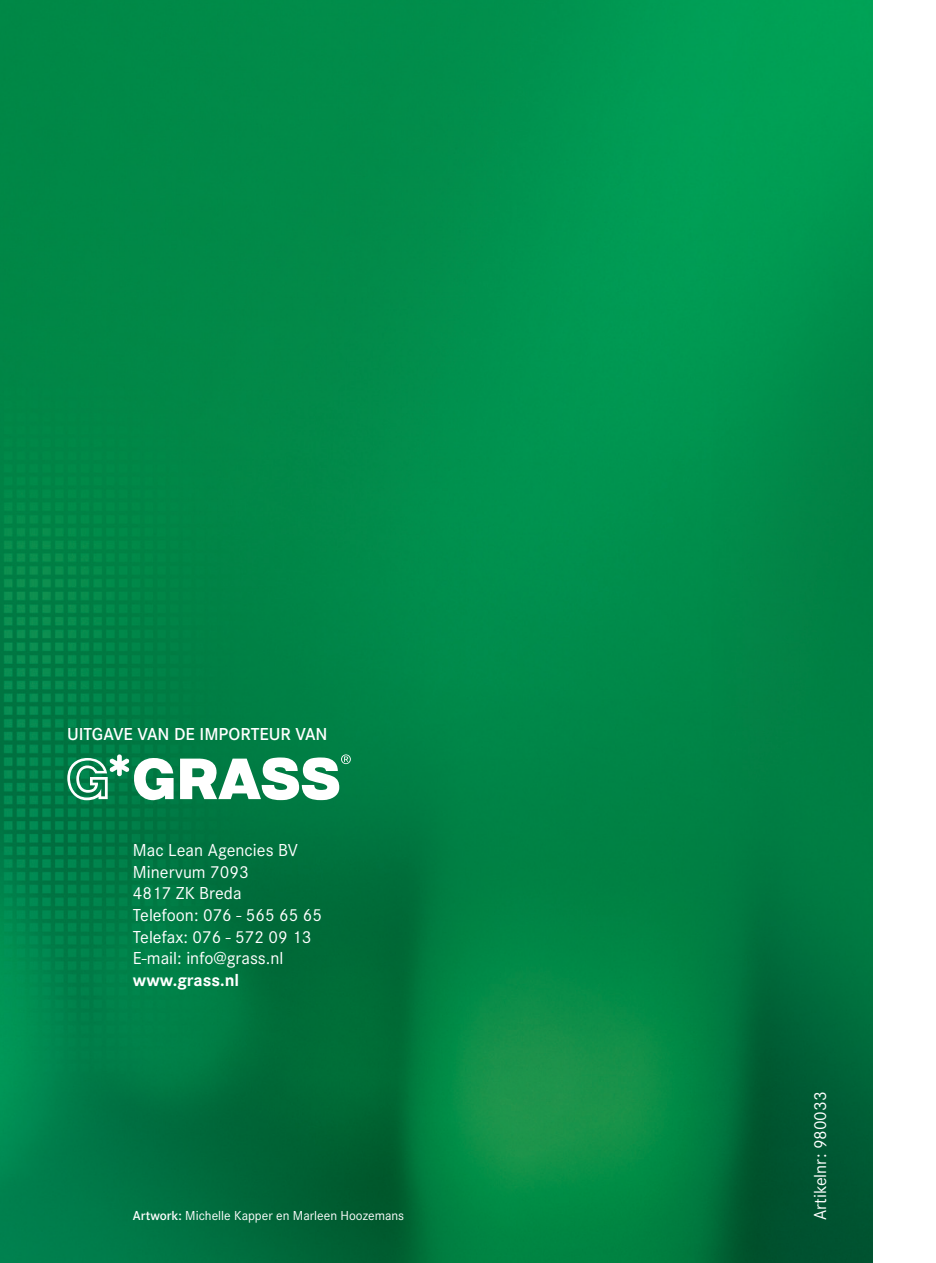
<style>
.page{position:relative;width:936px;height:1263px;background:#fff}
.page>*{position:absolute;margin:0;border:0;box-sizing:border-box;transform-origin:0 0}
.t1{font:18px/21.6px "Corporate S";color:#fff}
.t2{font:600 18px "Corporate S";color:#fff}
.t3{font:700 18px "Corporate S";color:#fff}
.t4{font:13.5px "Corporate S";color:#fff}
.s1{font-weight:600}
</style>
<div class="page">
<img style="left:0;top:0;width:872px;height:1263px">
<svg style="left:67px;top:754px;width:106px;height:46px"></svg>
<svg style="left:180px;top:754px;width:171px;height:46px"></svg>
<p class="t2" style="left:67px;top:724px;width:262px">UITGAVE VAN DE IMPORTEUR VAN</p>
<p class="t1" style="left:133px;top:839px;width:190px">Mac Lean Agencies BV<br>Minervum 7093<br>4817 ZK Breda<br>Telefoon: 076 - 565 65 65<br>Telefax: 076 - 572 09 13<br>E-mail: info@grass.nl</p>
<p class="t3" style="left:133px;top:969px;width:108px">www.grass.nl</p>
<p class="t4" style="left:133px;top:1208px;width:273px"><span class="s1">Artwork:</span> Michelle Kapper en Marleen Hoozemans</p>
<p class="t1" style="left:809px;top:1220px;width:130px;rotate:-90deg">Artikelnr: 980033</p>
</div>
